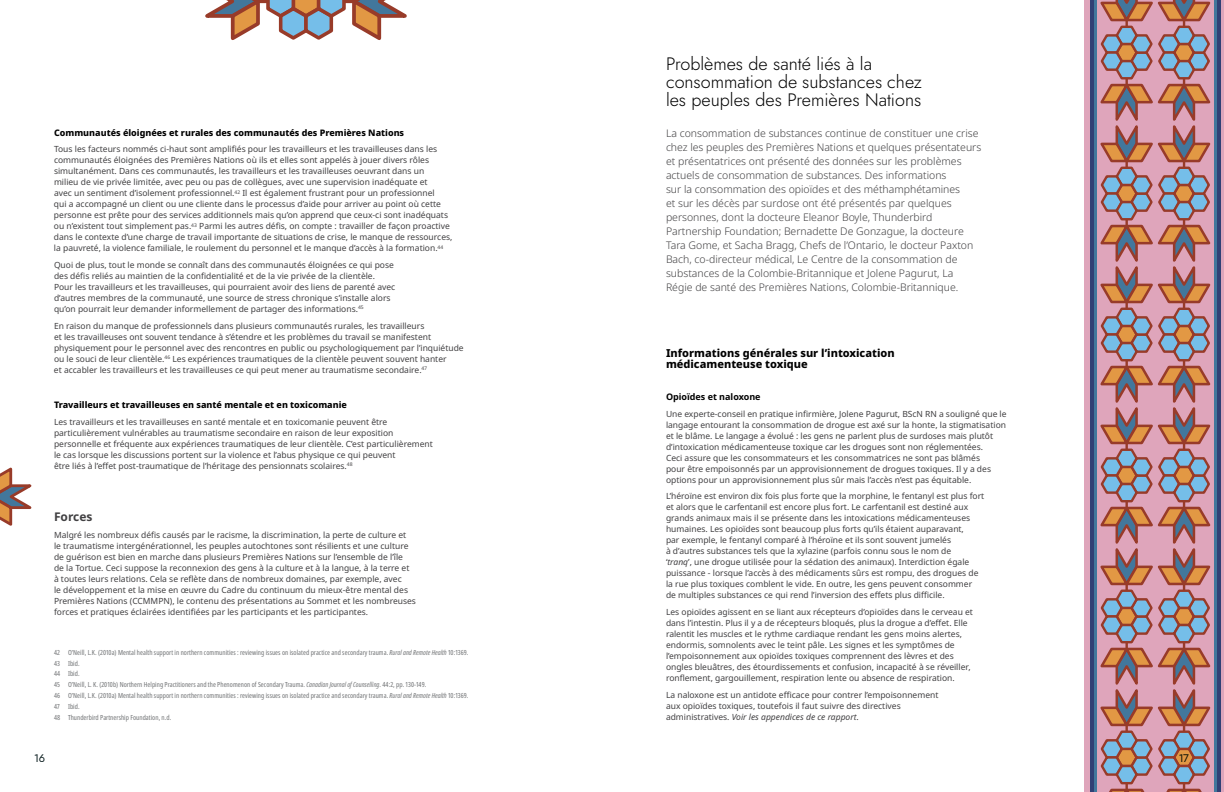
<style>
.page{position:relative;width:1224px;height:792px;background:#fff}
.page>*{position:absolute;margin:0;border:0;box-sizing:border-box;transform-origin:0 0}
.t1{font:300 18px/18px "Jost";color:#000}
.t2{font:700 12px "Noto Sans";color:#414042}
.t3{font:800 11px/11px "Noto Sans";color:#000}
.t4{font:11px "Jost";color:#081b1d}
.t5{font:300 10.5px/14px "Noto Sans";color:#414042}
.t6{font:800 9px "Noto Sans";color:#000}
.t7{font:700 9px "Noto Sans";color:#000}
.t8{font:8.5px/11px "Noto Sans";color:#414042}
.t9{font:extra-condensed 7px/10.9px "Noto Sans";letter-spacing:.005em;color:#757779}
.s1{font-style:italic}
</style>
<div class="page">
<div style="left:1085px;top:0;width:139px;height:123px;background:#dfa5bb"></div>
<hr style="left:1214px;top:0;width:3px;height:123px;background:#42779c">
<hr style="left:1217px;top:0;width:3px;height:123px;background:#314075">
<hr style="left:1094px;top:0;width:3px;height:123px;background:#42779c">
<hr style="left:1090px;top:0;width:4px;height:123px;background:#314075">
<div style="left:1085px;top:123px;width:139px;height:141px;background:#dfa5bb"></div>
<hr style="left:1214px;top:123px;width:3px;height:141px;background:#42779c">
<hr style="left:1217px;top:123px;width:3px;height:141px;background:#314075">
<hr style="left:1094px;top:123px;width:3px;height:141px;background:#42779c">
<hr style="left:1090px;top:123px;width:4px;height:141px;background:#314075">
<div style="left:1085px;top:264px;width:139px;height:141px;background:#dfa5bb"></div>
<hr style="left:1214px;top:264px;width:3px;height:141px;background:#42779c">
<hr style="left:1217px;top:264px;width:3px;height:141px;background:#314075">
<hr style="left:1094px;top:264px;width:3px;height:141px;background:#42779c">
<hr style="left:1090px;top:264px;width:4px;height:141px;background:#314075">
<div style="left:1085px;top:405px;width:139px;height:141px;background:#dfa5bb"></div>
<hr style="left:1214px;top:405px;width:3px;height:141px;background:#42779c">
<hr style="left:1217px;top:405px;width:3px;height:141px;background:#314075">
<hr style="left:1094px;top:405px;width:3px;height:141px;background:#42779c">
<hr style="left:1090px;top:405px;width:4px;height:141px;background:#314075">
<div style="left:1085px;top:546px;width:139px;height:141px;background:#dfa5bb"></div>
<hr style="left:1214px;top:546px;width:3px;height:141px;background:#42779c">
<hr style="left:1217px;top:546px;width:3px;height:141px;background:#314075">
<hr style="left:1094px;top:546px;width:3px;height:141px;background:#42779c">
<hr style="left:1090px;top:546px;width:4px;height:141px;background:#314075">
<div style="left:1085px;top:687px;width:139px;height:105px;background:#dfa5bb"></div>
<svg style="left:1100px;top:0;width:111px;height:792px"></svg>
<hr style="left:1214px;top:687px;width:3px;height:105px;background:#42779c">
<hr style="left:1217px;top:687px;width:3px;height:105px;background:#314075">
<hr style="left:1094px;top:687px;width:3px;height:105px;background:#42779c">
<hr style="left:1090px;top:687px;width:4px;height:105px;background:#314075">
<svg style="left:205px;top:0;width:202px;height:40px"></svg>
<svg style="left:0;top:467px;width:32px;height:59px"></svg>
<p class="t6" style="left:54px;top:126px;width:352px">Communautés éloignées et rurales des communautés des Premières Nations</p>
<p class="t8" style="left:54px;top:144px;width:400px">Tous les facteurs nommés ci-haut sont amplifiés pour les travailleurs et les travailleuses dans les communautés éloignées des Premières Nations où ils et elles sont appelés à jouer divers rôles simultanément. Dans ces communautés, les travailleurs et les travailleuses oeuvrant dans un<br>milieu de vie privée limitée, avec peu ou pas de collègues, avec une supervision inadéquate et<br>avec un sentiment d’isolement professionnel.<sup>42</sup> Il est également frustrant pour un professionnel<br>qui a accompagné un client ou une cliente dans le processus d’aide pour arriver au point où cette personne est prête pour des services additionnels mais qu’on apprend que ceux-ci sont inadéquats ou n’existent tout simplement pas.<sup>43</sup> Parmi les autres défis, on compte : travailler de façon proactive dans le contexte d’une charge de travail importante de situations de crise, le manque de ressources, la pauvreté, la violence familiale, le roulement du personnel et le manque d’accès à la formation.<sup>44</sup></p>
<p class="t8" style="left:54px;top:260px;width:343px">Quoi de plus, tout le monde se connaît dans des communautés éloignées ce qui pose des défis reliés au maintien de la confidentialité et de la vie privée de la clientèle.<br>Pour les travailleurs et les travailleuses, qui pourraient avoir des liens de parenté avec d’autres membres de la communauté, une source de stress chronique s’installe alors qu’on pourrait leur demander informellement de partager des informations.<sup>45</sup></p>
<p class="t8" style="left:54px;top:321px;width:411px">En raison du manque de professionnels dans plusieurs communautés rurales, les travailleurs<br>et les travailleuses ont souvent tendance à s’étendre et les problèmes du travail se manifestent physiquement pour le personnel avec des rencontres en public ou psychologiquement par l’inquiétude ou le souci de leur clientèle.<sup>46</sup> Les expériences traumatiques de la clientèle peuvent souvent hanter<br>et accabler les travailleurs et les travailleuses ce qui peut mener au traumatisme secondaire.<sup>47</sup></p>
<p class="t6" style="left:54px;top:399px;width:295px">Travailleurs et travailleuses en santé mentale et en toxicomanie</p>
<p class="t8" style="left:54px;top:417px;width:380px">Les travailleurs et les travailleuses en santé mentale et en toxicomanie peuvent être particulièrement vulnérables au traumatisme secondaire en raison de leur exposition personnelle et fréquente aux expériences traumatiques de leur clientèle. C’est particulièrement le cas lorsque les discussions portent sur la violence et l’abus physique ce qui peuvent<br>être liés à l’effet post-traumatique de l’héritage des pensionnats scolaires.<sup>48</sup></p>
<h2 class="t2" style="left:54px;top:509px;width:40px">Forces</h2>
<p class="t8" style="left:54px;top:530px;width:364px">Malgré les nombreux défis causés par le racisme, la discrimination, la perte de culture et<br>le traumatisme intergénérationnel, les peuples autochtones sont résilients et une culture de guérison est bien en marche dans plusieurs Premières Nations sur l’ensemble de l’île<br>de la Tortue. Ceci suppose la reconnexion des gens à la culture et à la langue, à la terre et à toutes leurs relations. Cela se reflète dans de nombreux domaines, par exemple, avec<br>le développement et la mise en œuvre du Cadre du continuum du mieux-être mental des Premières Nations (CCMMPN), le contenu des présentations au Sommet et les nombreuses forces et pratiques éclairées identifiées par les participants et les participantes.</p>
<p class="t9" style="left:54px;top:647px;width:416px">42 O’Neill, L.K. (2010a) Mental health support in northern communities : reviewing issues on isolated practice and secondary trauma. <span class="s1">Rural and Remote Health</span> 10:1369.<br>43 Ibid.<br>44 Ibid.<br>45 O’Neill, L. K. (2010b) Northern Helping Practitioners and the Phenomenon of Secondary Trauma. <span class="s1">Canadian Journal of Counselling</span>. 44:2, pp. 130-149.<br>46 O’Neill, L.K. (2010a) Mental health support in northern communities : reviewing issues on isolated practice and secondary trauma. <span class="s1">Rural and Remote Health</span> 10:1369.<br>47 Ibid.<br>48 Thunderbird Partnership Foundation, n.d.</p>
<h1 class="t1" style="left:666px;top:55px;width:258px">Problèmes de santé liés à la consommation de substances chez les peuples des Premières Nations</h1>
<p class="t5" style="left:666px;top:127px;width:317px">La consommation de substances continue de constituer une crise chez les peuples des Premières Nations et quelques présentateurs et présentatrices ont présenté des données sur les problèmes actuels de consommation de substances. Des informations<br>sur la consommation des opioïdes et des méthamphétamines<br>et sur les décès par surdose ont été présentés par quelques personnes, dont la docteure Eleanor Boyle, Thunderbird Partnership Foundation; Bernadette De Gonzague, la docteure Tara Gome, et Sacha Bragg, Chefs de l’Ontario, le docteur Paxton Bach, co-directeur médical, Le Centre de la consommation de substances de la Colombie-Britannique et Jolene Pagurut, La Régie de santé des Premières Nations, Colombie-Britannique.</p>
<p class="t3" style="left:666px;top:348px;width:230px">Informations générales sur l’intoxication médicamenteuse toxique</p>
<p class="t7" style="left:666px;top:390px;width:96px">Opioïdes et naloxone</p>
<p class="t8" style="left:666px;top:408px;width:342px">Une experte-conseil en pratique infirmière, Jolene Pagurut, BScN RN a souligné que le langage entourant la consommation de drogue est axé sur la honte, la stigmatisation et le blâme. Le langage a évolué : les gens ne parlent plus de surdoses mais plutôt d’intoxication médicamenteuse toxique car les drogues sont non réglementées.<br>Ceci assure que les consommateurs et les consommatrices ne sont pas blâmés<br>pour être empoisonnés par un approvisionnement de drogues toxiques. Il y a des options pour un approvisionnement plus sûr mais l’accès n’est pas équitable.</p>
<p class="t8" style="left:666px;top:491px;width:320px">L’héroïne est environ dix fois plus forte que la morphine, le fentanyl est plus fort et alors que le carfentanil est encore plus fort. Le carfentanil est destiné aux grands animaux mais il se présente dans les intoxications médicamenteuses humaines. Les opioïdes sont beaucoup plus forts qu’ils étaient auparavant,<br>par exemple, le fentanyl comparé à l’héroïne et ils sont souvent jumelés<br>à d’autres substances tels que la xylazine (parfois connu sous le nom de<br>‘<span class="s1">tranq</span>’, une drogue utilisée pour la sédation des animaux). Interdiction égale puissance - lorsque l’accès à des médicaments sûrs est rompu, des drogues de la rue plus toxiques comblent le vide. En outre, les gens peuvent consommer de multiples substances ce qui rend l’inversion des effets plus difficile.</p>
<p class="t8" style="left:666px;top:607px;width:309px">Les opioïdes agissent en se liant aux récepteurs d’opioïdes dans le cerveau et dans l’intestin. Plus il y a de récepteurs bloqués, plus la drogue a d’effet. Elle ralentit les muscles et le rythme cardiaque rendant les gens moins alertes, endormis, somnolents avec le teint pâle. Les signes et les symptômes de l’empoisonnement aux opioïdes toxiques comprennent des lèvres et des ongles bleuâtres, des étourdissements et confusion, incapacité à se réveiller, ronflement, gargouillement, respiration lente ou absence de respiration.</p>
<p class="t8" style="left:666px;top:690px;width:274px">La naloxone est un antidote efficace pour contrer l’empoisonnement aux opioïdes toxiques, toutefois il faut suivre des directives administratives. <span class="s1">Voir les appendices de ce rapport</span>.</p>
<p class="t4" style="left:34px;top:750px;width:13px">16</p>
<p class="t4" style="left:1178px;top:750px;width:12px">17</p>
</div>
